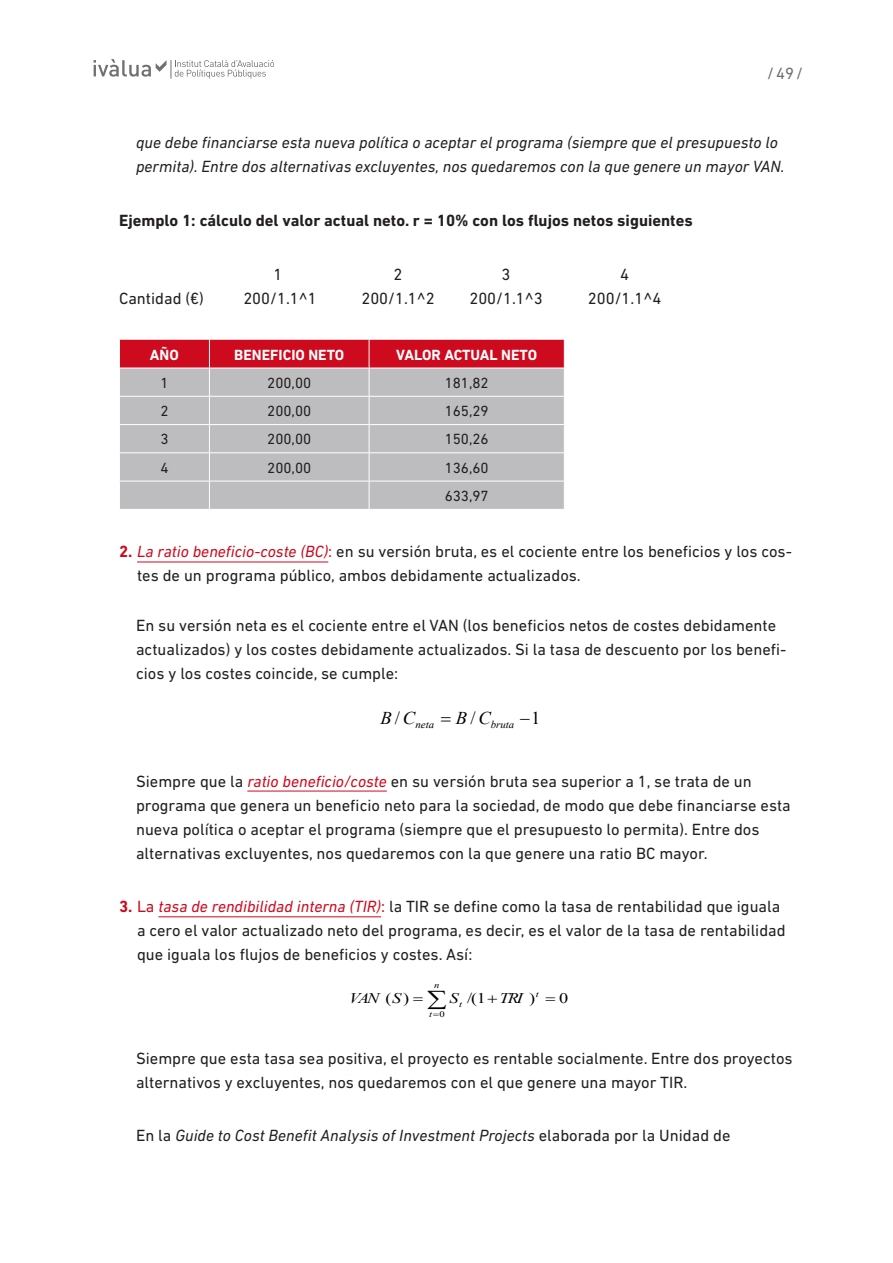
<style>
.page{position:relative;width:893px;height:1263px;background:#fff}
.page>*{position:absolute;margin:0;border:0;box-sizing:border-box;transform-origin:0 0}
.IVALUA_body_subtext{font:16.5px/24px "DIN Next LT Pro";color:#231f20}
.IVALUA_llistat_numer{font:16.5px/24px "DIN Next LT Pro";color:#231f20}
.IVALUA_body_subtext-2{font:italic 16.5px/24px "DIN Next LT Pro";color:#231f20}
.IVALUA_body_negreta{font:700 16.5px "DIN Next LT Pro";color:#231f20}
.IVALUA_body{font:16.5px "DIN Next LT Pro";color:#231f20}
.t1{font:16.5px "DIN Next LT Pro";color:#707073}
.Body_taula{font:15px "DIN Next LT Pro";color:#231f20}
.Header_taula_-_Centr{font:700 15px "DIN Next LT Pro";color:#fff}
.t2{font:14.7px "Times New Roman";color:#000;scale:1.23 1}
.t3{font:italic 14.7px "Times New Roman";letter-spacing:-.11em;color:#000;scale:1.23 1}
.t4{font:italic 10.5px "Times New Roman";letter-spacing:-.005em;color:#000}
.t5{font:italic 8.55px "Times New Roman";color:#000;scale:1.23 1}
.t6{font:8.55px "Times New Roman";color:#000;scale:1.23 1}
.s1{font-weight:700;color:#cd0a1e}
.s2{font-style:italic;color:#cd0a1e}
.s3{color:#cd0a1e}
.s4{font-style:italic}
.s5{font-style:normal}
</style>
<div class="page">
<svg style="left:94px;top:59px;width:180px;height:20px"></svg>
<hr style="left:137px;top:562px;width:191px;height:1px;background:#cd0a1e">
<hr style="left:247px;top:791px;width:140px;height:1px;background:#cd0a1e">
<hr style="left:158px;top:916px;width:223px;height:1px;background:#cd0a1e">
<svg style="left:119px;top:340px;width:446px;height:169px;background:#c2a2a7"></svg>
<p class="t1" style="left:767px;top:64px;width:37px">/49/</p>
<p class="IVALUA_body_subtext-2" style="left:136px;top:131px;width:650px">que debe financiarse esta nueva política o aceptar el programa (siempre que el presupuesto lo permita). Entre dos alternativas excluyentes, nos quedaremos con la que genere un mayor VAN.</p>
<p class="IVALUA_body_negreta" style="left:119px;top:211px;width:575px">Ejemplo 1: cálculo del valor actual neto. r = 10% con los flujos netos siguientes</p>
<p class="IVALUA_body" style="left:274px;top:265px;width:10px">1</p>
<p class="IVALUA_body" style="left:394px;top:265px;width:10px">2</p>
<p class="IVALUA_body" style="left:502px;top:265px;width:10px">3</p>
<p class="IVALUA_body" style="left:620px;top:265px;width:10px">4</p>
<p class="IVALUA_body" style="left:119px;top:289px;width:86px">Cantidad (€)</p>
<p class="IVALUA_body" style="left:243px;top:289px;width:75px">200/1.1^1</p>
<p class="IVALUA_body" style="left:361px;top:289px;width:75px">200/1.1^2</p>
<p class="IVALUA_body" style="left:469px;top:289px;width:75px">200/1.1^3</p>
<p class="IVALUA_body" style="left:588px;top:289px;width:75px">200/1.1^4</p>
<p class="Header_taula_-_Centr" style="left:150px;top:346px;width:30px">AÑO</p>
<p class="Header_taula_-_Centr" style="left:234px;top:346px;width:111px">BENEFICIO NETO</p>
<p class="Header_taula_-_Centr" style="left:396px;top:346px;width:142px">VALOR ACTUAL NETO</p>
<p class="Body_taula" style="left:160px;top:374px;width:10px">1</p>
<p class="Body_taula" style="left:267px;top:374px;width:46px">200,00</p>
<p class="Body_taula" style="left:445px;top:374px;width:46px">181,82</p>
<p class="Body_taula" style="left:160px;top:402px;width:10px">2</p>
<p class="Body_taula" style="left:267px;top:402px;width:46px">200,00</p>
<p class="Body_taula" style="left:445px;top:402px;width:46px">165,29</p>
<p class="Body_taula" style="left:160px;top:431px;width:10px">3</p>
<p class="Body_taula" style="left:267px;top:431px;width:46px">200,00</p>
<p class="Body_taula" style="left:445px;top:431px;width:46px">150,26</p>
<p class="Body_taula" style="left:160px;top:459px;width:10px">4</p>
<p class="Body_taula" style="left:267px;top:459px;width:46px">200,00</p>
<p class="Body_taula" style="left:445px;top:459px;width:46px">136,60</p>
<p class="Body_taula" style="left:445px;top:487px;width:46px">633,97</p>
<p class="IVALUA_llistat_numer" style="left:137px;top:540px;width:656px;text-indent:-18px"><span class="s1">2.</span> <span class="s2">La ratio beneficio-coste (BC)</span><span class="s3">:</span> en su versión bruta, es el cociente entre los beneficios y los cos&shy;tes de un programa público, ambos debidamente actualizados.</p>
<p class="IVALUA_body_subtext" style="left:136px;top:613px;width:652px">En su versión neta es el cociente entre el VAN (los beneficios netos de costes debidamente actualizados) y los costes debidamente actualizados. Si la tasa de descuento por los benefi&shy;cios y los costes coincide, se cumple:</p>
<p class="t4" style="left:380px;top:717px;width:161px"><sup>B</sup> <sup>/</sup><sup>C</sup>neta <sup>B</sup> <sup>/</sup><sup>C</sup>bruta −<sup>1</sup></p>
<p class="IVALUA_body_subtext" style="left:136px;top:769px;width:656px">Siempre que la <span class="s2">ratio beneficio/coste</span> en su versión bruta sea superior a 1, se trata de un programa que genera un beneficio neto para la sociedad, de modo que debe financiarse esta nueva política o aceptar el programa (siempre que el presupuesto lo permita). Entre dos alternativas excluyentes, nos quedaremos con la que genere una ratio BC mayor.</p>
<p class="IVALUA_llistat_numer" style="left:137px;top:894px;width:650px;text-indent:-18px"><span class="s1">3.</span> <span class="s3">La</span> <span class="s2">tasa de rendibilidad interna (TIR)</span><span class="s3">:</span> la TIR se define como la tasa de rentabilidad que iguala a cero el valor actualizado neto del programa, es decir, es el valor de la tasa de rentabilidad que iguala los flujos de beneficios y costes. Así:</p>
<p class="t2" style="left:385px;top:988px;width:21px">( )</p>
<p class="t2" style="left:449px;top:988px;width:31px"><span class="s4">S</span><sub>t</sub> /(1</p>
<p class="t3" style="left:500px;top:988px;width:30px">TRI <span class="s5">)</span></p>
<p class="t2" style="left:559px;top:988px;width:9px">0</p>
<p class="t6" style="left:439px;top:1009px;width:6px">0</p>
<p class="t5" style="left:434px;top:980px;width:6px">n</p>
<p class="t5" style="left:536px;top:988px;width:4px">t</p>
<p class="t3" style="left:349px;top:988px;width:44px">VAN S</p>
<p class="t5" style="left:429px;top:1009px;width:4px">t</p>
<p class="IVALUA_body_subtext" style="left:136px;top:1046px;width:658px">Siempre que esta tasa sea positiva, el proyecto es rentable socialmente. Entre dos proyectos alternativos y excluyentes, nos quedaremos con el que genere una mayor TIR.</p>
<p class="IVALUA_body_subtext-2" style="left:136px;top:1123px;width:596px"><span class="s5">En la</span> Guide to Cost Benefit Analysis of Investment Projects <span class="s5">elaborada por la Unidad de</span></p>
</div>
